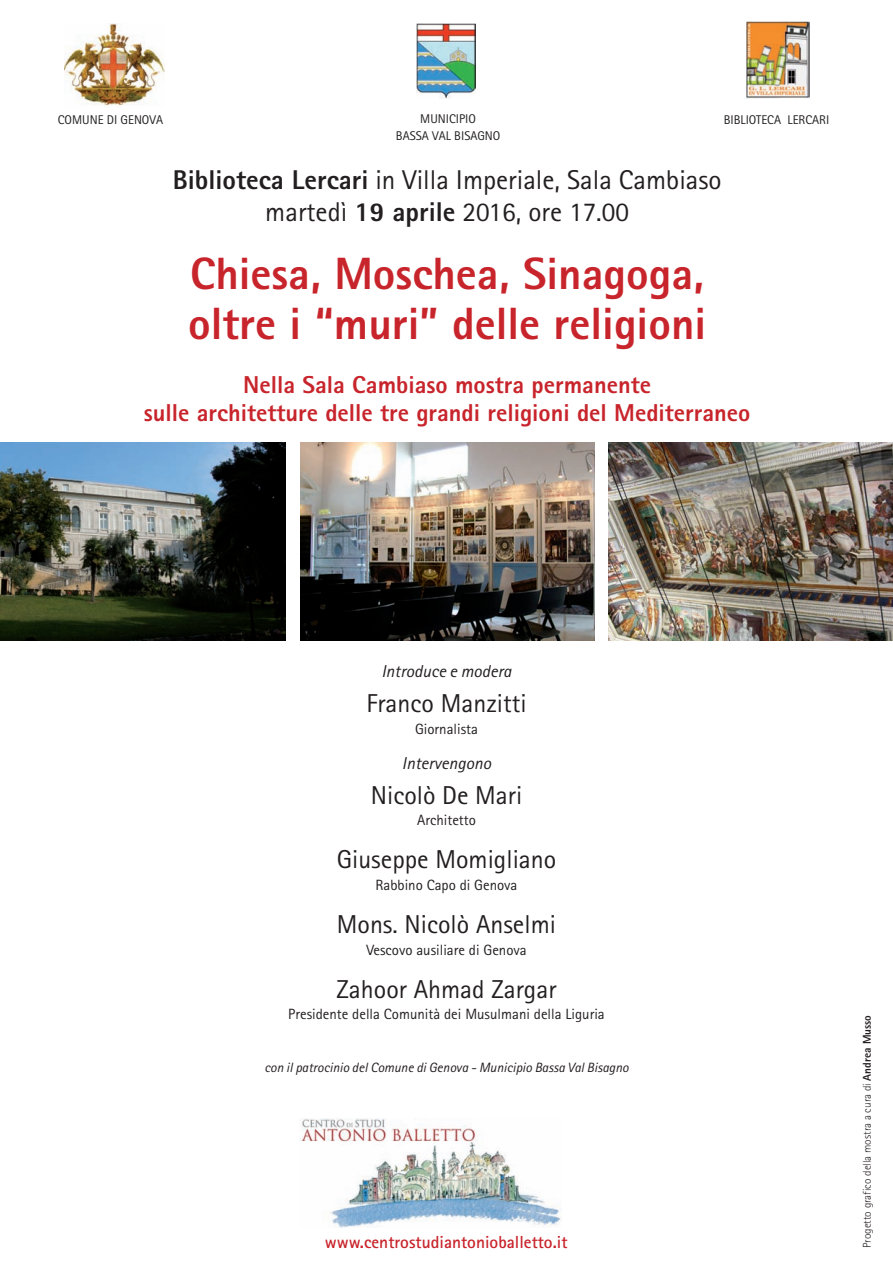
<style>
.page{position:relative;width:893px;height:1263px;background:#fff}
.page>*{position:absolute;margin:0;border:0;box-sizing:border-box;transform-origin:0 0}
.t1{font:800 45.3px/49.5px "Rotis Sans Serif Std";color:#c8242b}
.t2{font:27.15px/32.5px "Rotis Sans Serif Std";color:#231f20;text-align:center}
.t3{font:25.95px "Rotis Sans Serif Std";color:#231f20}
.t4{font:800 24.45px/28.5px "Rotis Sans Serif Std";color:#c8242b;text-align:center}
.t5{font:700 17.4px "Rotis Sans Serif Std";color:#c8242b}
.t6{font:italic 17.25px "Rotis Sans Serif Std";color:#231f20}
.t7{font:14.85px "Rotis Sans Serif Std";color:#231f20}
.t8{font:italic 13.5px "Rotis Sans Serif Std";color:#231f20}
.t9{font:12.6px/16.8px "Rotis Sans Serif Std";color:#231f20;text-align:center}
.t10{font:300 11.25px "Rotis Sans Serif";color:#231f20}
.s1{font-weight:800}
</style>
<div class="page">
<img style="left:64px;top:24px;width:100px;height:82px">
<img style="left:417px;top:24px;width:58px;height:75px">
<img style="left:747px;top:22px;width:62px;height:77px">
<img style="left:301px;top:1118px;width:260px;height:110px">
<img style="left:300px;top:443px;width:295px;height:197px">
<img style="left:0;top:443px;width:286px;height:197px">
<img style="left:609px;top:443px;width:284px;height:197px">
<p class="t9" style="left:396px;top:112px;width:106px">MUNICIPIO<br>BASSA VAL BISAGNO</p>
<p class="t9" style="left:58px;top:112px;width:107px">COMUNE DI GENOVA</p>
<p class="t9" style="left:724px;top:112px;width:107px">BIBLIOTECA LERCARI</p>
<h2 class="t2" style="left:173px;top:165px;width:550px"><span class="s1">Biblioteca Lercari</span> in Villa Imperiale, Sala Cambiaso martedì <span class="s1">19 aprile</span> 2016, ore 17.00</h2>
<h1 class="t1" style="left:188px;top:254px;width:520px">Chiesa, Moschea, Sinagoga, oltre i “muri” delle religioni</h1>
<h3 class="t4" style="left:144px;top:373px;width:608px">Nella Sala Cambiaso mostra permanente<br>sulle architetture delle tre grandi religioni del Mediterraneo</h3>
<p class="t6" style="left:381px;top:665px;width:132px">Introduce e modera</p>
<h3 class="t3" style="left:366px;top:693px;width:162px">Franco Manzitti</h3>
<p class="t7" style="left:415px;top:723px;width:64px">Giornalista</p>
<p class="t6" style="left:402px;top:757px;width:91px">Intervengono</p>
<h3 class="t3" style="left:371px;top:785px;width:153px">Nicolò De Mari</h3>
<p class="t7" style="left:417px;top:814px;width:60px">Architetto</p>
<h3 class="t3" style="left:337px;top:850px;width:221px">Giuseppe Momigliano</h3>
<p class="t7" style="left:376px;top:879px;width:143px">Rabbino Capo di Genova</p>
<h3 class="t3" style="left:337px;top:914px;width:221px">Mons. Nicolò Anselmi</h3>
<p class="t7" style="left:366px;top:944px;width:162px">Vescovo ausiliare di Genova</p>
<h3 class="t3" style="left:336px;top:979px;width:222px">Zahoor Ahmad Zargar</h3>
<p class="t7" style="left:288px;top:1009px;width:318px">Presidente della Comunità dei Musulmani della Liguria</p>
<p class="t10" style="left:863px;top:1248px;width:235px;rotate:-90deg">Progetto grafico della mostra a cura di <span class="s1">Andrea Musso</span></p>
<p class="t8" style="left:264px;top:1063px;width:366px">con il patrocinio del Comune di Genova - Municipio Bassa Val Bisagno</p>
<p class="t5" style="left:325px;top:1232px;width:244px">www.centrostudiantonioballetto.it</p>
</div>
